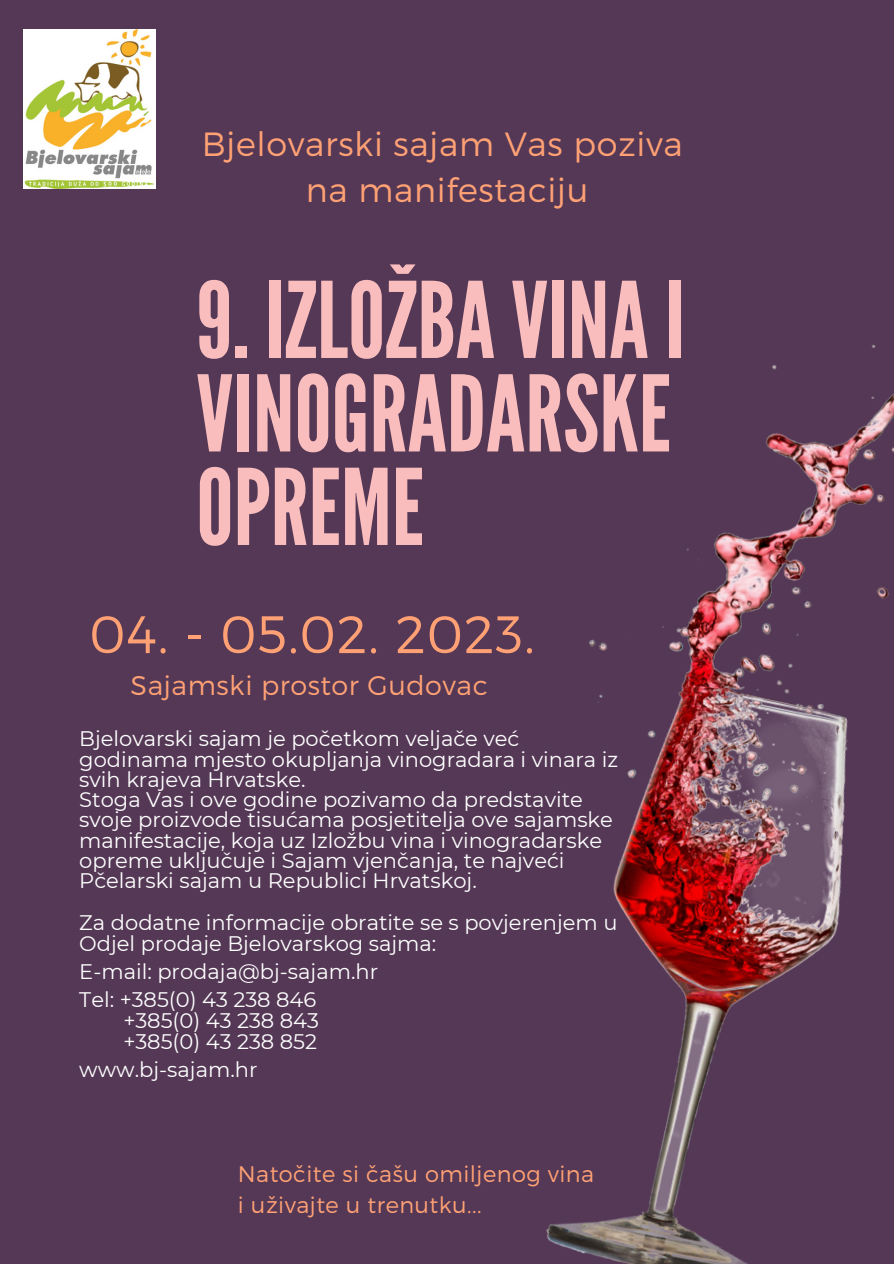
<style>
.page{position:relative;width:894px;height:1264px;background:#fff}
.page>*{position:absolute;margin:0;border:0;box-sizing:border-box;transform-origin:0 0}
.t1{font:105.15px/93.4px "League Gothic";color:#fabdbd}
.t2{font:300 52.5px "Montserrat";letter-spacing:.02em;color:#ffa175}
.t3{font:300 33.45px/46.2px "Montserrat";letter-spacing:.02em;color:#ffa175;text-align:center}
.t4{font:300 27px "Montserrat";letter-spacing:.02em;color:#ffa175}
.t5{font:300 22.5px/31.5px "Montserrat";letter-spacing:.02em;color:#ffa175}
.t6{font:21px/20.2px "Montserrat";color:#fff}
</style>
<div class="page">
<div style="left:0;top:0;width:893px;height:1263px;background:#543855"></div>
<img style="left:546px;top:344px;width:347px;height:919px">
<img style="left:23px;top:29px;width:132px;height:159px">
<h3 class="t3" style="left:202px;top:120px;width:482px">Bjelovarski sajam Vas poziva na manifestaciju</h3>
<h1 class="t1" style="left:196px;top:276px;width:489px">9. IZLOŽBAVINAI<br>VINOGRADARSKE<br>OPREME</h1>
<h2 class="t2" style="left:89px;top:600px;width:446px">04. - 05.02. 2023.</h2>
<p class="t4" style="left:131px;top:667px;width:358px">Sajamski prostor Gudovac</p>
<p class="t6" style="left:79px;top:728px;width:540px">Bjelovarski sajam je početkom veljače već godinama mjesto okupljanja vinogradara i vinara iz svih krajeva Hrvatske.<br>Stoga Vas i ove godine pozivamo da predstavite svoje proizvode tisućama posjetitelja ove sajamske manifestacije, koja uz Izložbu vina i vinogradarske opreme uključuje i Sajam vjenčanja, te najveći Pčelarski sajam u Republici Hrvatskoj.</p>
<p class="t6" style="left:79px;top:912px;width:539px;line-height:20.7px">Za dodatne informacije obratite se s povjerenjem u<br>Odjel prodaje Bjelovarskog sajma:</p>
<p class="t6" style="left:79px;top:957px;width:300px;line-height:28.2px">E-mail: prodaja@bj-sajam.hr<br>Tel: +385(0) 43 238 846</p>
<p class="t6" style="left:123px;top:1010px;width:197px;line-height:20.7px">+385(0) 43 238 843 +385(0) 43 238 852</p>
<p class="t6" style="left:79px;top:1059px;width:180px">www.bj-sajam.hr</p>
<p class="t5" style="left:238px;top:1156px;width:358px">Natočite si čašu omiljenog vina i uživajte u trenutku...</p>
</div>
